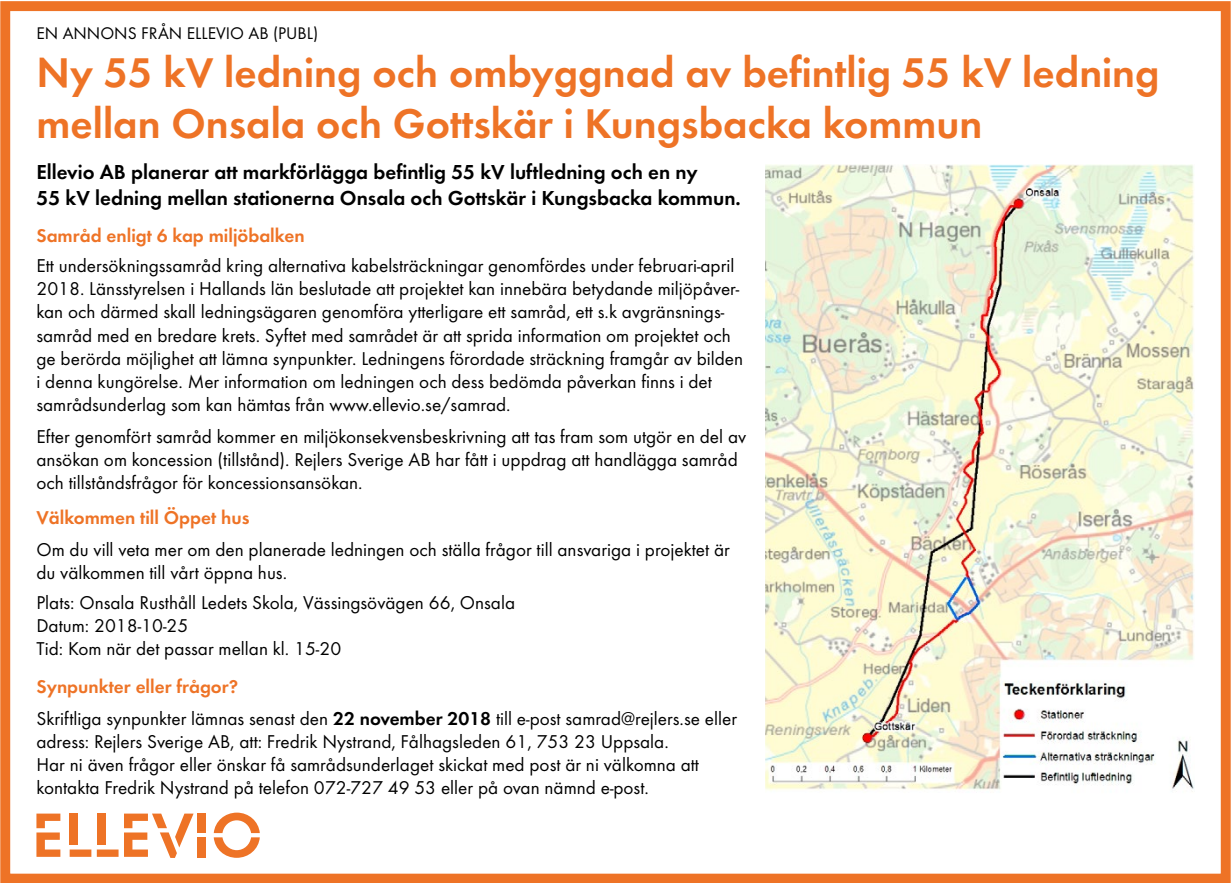
<style>
.page{position:relative;width:1231px;height:883px;background:#fff}
.page>*{position:absolute;margin:0;border:0;box-sizing:border-box;transform-origin:0 0}
.t1{font:600 43.05px/51.6px "Futura EF";color:#ee7326}
.t2{font:600 21px/25.2px "Futura EF";color:#000}
.t3{font:19.25px/23.1px "Futura EF";color:#000}
.t4{font:600 19.25px "Futura EF";color:#ee7326}
.t5{font:17.5px "Futura EF";color:#000}
.s1{font-weight:600;color:#ee7326}
.s2{font-weight:600}
</style>
<div class="page">
<div style="left:0;top:1px;width:1230px;height:882px;border:10px solid #ee7326"></div>
<img style="left:765px;top:165px;width:429px;height:627px">
<svg style="left:214px;top:813px;width:46px;height:45px"></svg>
<svg style="left:36px;top:814px;width:24px;height:43px"></svg>
<svg style="left:70px;top:850px;width:21px;height:7px"></svg>
<div style="left:70px;top:814px;width:8px;height:31px;background:#ee7326"></div>
<div style="left:97px;top:814px;width:8px;height:31px;background:#ee7326"></div>
<svg style="left:97px;top:850px;width:21px;height:7px"></svg>
<div style="left:198px;top:814px;width:8px;height:19px;background:#ee7326"></div>
<div style="left:198px;top:837px;width:8px;height:21px;background:#ee7326"></div>
<svg style="left:124px;top:814px;width:69px;height:44px"></svg>
<p class="t5" style="left:36px;top:23px;width:283px">EN ANNONS FRÅN ELLEVIO AB (PUBL)</p>
<h1 class="t1" style="left:36px;top:46px;width:1124px">Ny 55 kV ledning och ombyggnad av befintlig 55 kV ledning mellan Onsala och Gottskär i Kungsbacka kommun</h1>
<p class="t2" style="left:36px;top:160px;width:705px">Ellevio AB planerar att markförlägga befintlig 55 kV luftledning och en ny<br>55 kV ledning mellan stationerna Onsala och Gottskär i Kungsbacka kommun.</p>
<p class="t4" style="left:36px;top:224px;width:270px">Samråd enligt 6 kap miljöbalken</p>
<p class="t3" style="left:36px;top:254px;width:708px">Ett undersökningssamråd kring alternativa kabelsträckningar genomfördes under februari-april 2018. Länsstyrelsen i Hallands län beslutade att projektet kan innebära betydande miljöpåver&shy;kan och därmed skall ledningsägaren genomföra ytterligare ett samråd, ett s.k avgränsnings&shy;samråd med en bredare krets. Syftet med samrådet är att sprida information om projektet och ge berörda möjlighet att lämna synpunkter. Ledningens förordade sträckning framgår av bilden i denna kungörelse. Mer information om ledningen och dess bedömda påverkan finns i det samrådsunderlag som kan hämtas från www.ellevio.se/samrad.</p>
<p class="t3" style="left:36px;top:425px;width:711px">Efter genomfört samråd kommer en miljökonsekvensbeskrivning att tas fram som utgör en del av ansökan om koncession (tillstånd). Rejlers Sverige AB har fått i uppdrag att handlägga samråd och tillståndsfrågor för koncessionsansökan.</p>
<p class="t4" style="left:36px;top:506px;width:214px">Välkommen till Öppet hus</p>
<p class="t3" style="left:36px;top:538px;width:695px">Om du vill veta mer om den planerade ledningen och ställa frågor till ansvariga i projektet är du välkommen till vårt öppna hus.</p>
<p class="t3" style="left:36px;top:591px;width:480px">Plats: Onsala Rusthåll Ledets Skola, Vässingsövägen 66, Onsala<br>Datum: 2018-10-25<br>Tid: Kom när det passar mellan kl. 15-20</p>
<p class="t3" style="left:36px;top:671px;width:702px;line-height:31.8px"><span class="s1">Synpunkter eller frågor?<br></span>Skriftliga synpunkter lämnas senast den <span class="s2">22 november 2018</span> till e-post samrad@rejlers.se eller</p>
<p class="t3" style="left:36px;top:730px;width:664px">adress: Rejlers Sverige AB, att: Fredrik Nystrand, Fålhagsleden 61, 753 23 Uppsala.<br>Har ni även frågor eller önskar få samrådsunderlaget skickat med post är ni välkomna att kontakta Fredrik Nystrand på telefon 072-727 49 53 eller på ovan nämnd e-post.</p>
</div>
